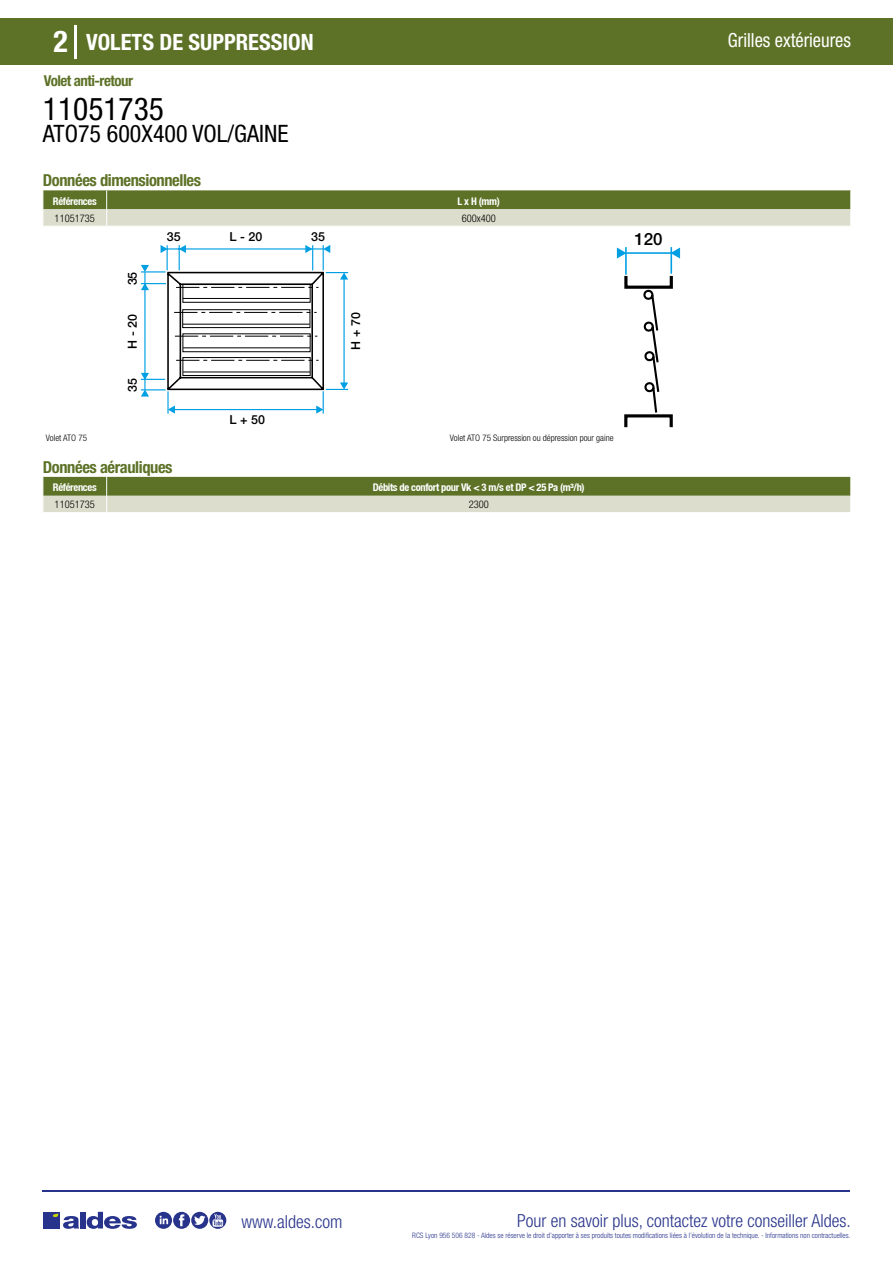
<style>
.page{position:relative;width:893px;height:1263px;background:#fff}
.page>*{position:absolute;margin:0;border:0;box-sizing:border-box;transform-origin:0 0}
.t1{font:condensed 31.5px "Helvetica Neue LT Std";color:#000}
.t2{font:700 condensed 30px "Helvetica Neue LT Std";color:#fff}
.t3{font:condensed 24px "Helvetica Neue LT Std";color:#000}
.t4{font:700 condensed 22.5px "Helvetica Neue LT Std";color:#fff}
.t5{font:condensed 19.5px "Helvetica Neue LT Std";color:#fff;scale:.95 1}
.t6{font:300 condensed 18px "Helvetica Neue";color:#28348b}
.t7{font:500 16.95px "Helvetica Neue";color:#000}
.t8{font:700 condensed 16.5px "Helvetica Neue LT Std";letter-spacing:-.025em;color:#5d7227}
.t9{font:700 condensed 15px "Helvetica Neue LT Std";letter-spacing:-.035em;color:#5d7227}
.t10{font:500 12.45px "Helvetica Neue";color:#000}
.t11{font:700 condensed 10.5px "Helvetica Neue";letter-spacing:-.03em;color:#fff}
.t12{font:300 condensed 10.5px "Helvetica Neue";color:#000}
.t13{font:300 condensed 9px "Helvetica Neue";color:#000}
.t14{font:300 condensed 7.5px "Helvetica Neue";color:#28348b}
</style>
<div class="page">
<div style="left:0;top:18px;width:893px;height:46px;background:#5d7227"></div>
<hr style="left:74px;top:25px;width:2px;height:33px;background:#fff">
<hr style="left:43px;top:1190px;width:807px;height:1px;background:#28348b">
<svg style="left:155px;top:1212px;width:71px;height:17px"></svg>
<div style="left:43px;top:1212px;width:17px;height:16px;background:#28348b"></div>
<div style="left:80px;top:1212px;width:6px;height:16px;background:#28348b"></div>
<svg style="left:87px;top:1212px;width:50px;height:17px"></svg>
<svg style="left:53px;top:1213px;width:26px;height:16px"></svg>
<svg style="left:43px;top:190px;width:808px;height:36px;background:#9ba678"></svg>
<svg style="left:141px;top:245px;width:207px;height:169px"></svg>
<hr style="left:626px;top:252px;width:45px;height:2px;background:#009fe3">
<svg style="left:617px;top:248px;width:8px;height:11px"></svg>
<svg style="left:672px;top:247px;width:8px;height:12px"></svg>
<hr style="left:670px;top:247px;width:2px;height:27px;background:#009fe3">
<hr style="left:625px;top:247px;width:2px;height:28px;background:#009fe3">
<svg style="left:624px;top:273px;width:49px;height:154px"></svg>
<svg style="left:43px;top:477px;width:808px;height:35px;background:#99a475"></svg>
<h2 class="t2" style="left:54px;top:24px;width:16px">2</h2>
<h3 class="t4" style="left:86px;top:28px;width:229px">VOLETS DE SUPPRESSION</h3>
<h3 class="t5" style="left:728px;top:29px;width:131px">Grilles extérieures</h3>
<h3 class="t9" style="left:44px;top:71px;width:91px">Volet anti-retour</h3>
<h1 class="t1" style="left:43px;top:91px;width:122px">11051735</h1>
<h3 class="t3" style="left:43px;top:120px;width:247px">ATO75 600X400 VOL/GAINE</h3>
<h3 class="t8" style="left:43px;top:170px;width:160px">Données dimensionnelles</h3>
<h3 class="t11" style="left:53px;top:195px;width:45px">Références</h3>
<h3 class="t11" style="left:458px;top:195px;width:44px">L x H (mm)</h3>
<h3 class="t12" style="left:55px;top:212px;width:42px">11051735</h3>
<h3 class="t12" style="left:462px;top:212px;width:36px">600x400</h3>
<h3 class="t10" style="left:125px;top:285px;width:15px;rotate:-90deg">35</h3>
<h3 class="t10" style="left:125px;top:349px;width:36px;rotate:-90deg">H - 20</h3>
<h3 class="t10" style="left:125px;top:392px;width:15px;rotate:-90deg">35</h3>
<h3 class="t10" style="left:167px;top:230px;width:15px">35</h3>
<h3 class="t10" style="left:230px;top:230px;width:34px">L - 20</h3>
<h3 class="t10" style="left:311px;top:230px;width:15px">35</h3>
<h3 class="t10" style="left:230px;top:413px;width:37px">L + 50</h3>
<h3 class="t10" style="left:348px;top:350px;width:39px;rotate:-90deg">H + 70</h3>
<p class="t13" style="left:46px;top:433px;width:43px">Volet ATO 75</p>
<p class="t13" style="left:450px;top:433px;width:165px">Volet ATO 75 Surpression ou dépression pour gaine</p>
<h3 class="t8" style="left:43px;top:457px;width:131px">Données aérauliques</h3>
<h3 class="t11" style="left:53px;top:481px;width:45px">Références</h3>
<h3 class="t11" style="left:373px;top:481px;width:213px">Débits de confort pour Vk &lt; 3 m/s et DP &lt; 25 Pa (m³/h)</h3>
<h3 class="t12" style="left:55px;top:498px;width:42px">11051735</h3>
<h3 class="t12" style="left:469px;top:498px;width:22px">2300</h3>
<h3 class="t7" style="left:634px;top:229px;width:30px">120</h3>
<h3 class="t6" style="left:241px;top:1211px;width:102px">www.aldes.com</h3>
<h3 class="t6" style="left:517px;top:1211px;width:335px">Pour en savoir plus, contactez votre conseiller Aldes.</h3>
<p class="t14" style="left:412px;top:1230px;width:440px">RCS Lyon 956 506 828 - Aldes se réserve le droit d’apporter à ses produits toutes modifications liées à l’évolution de la technique. - Informations non contractuelles.</p>
</div>
